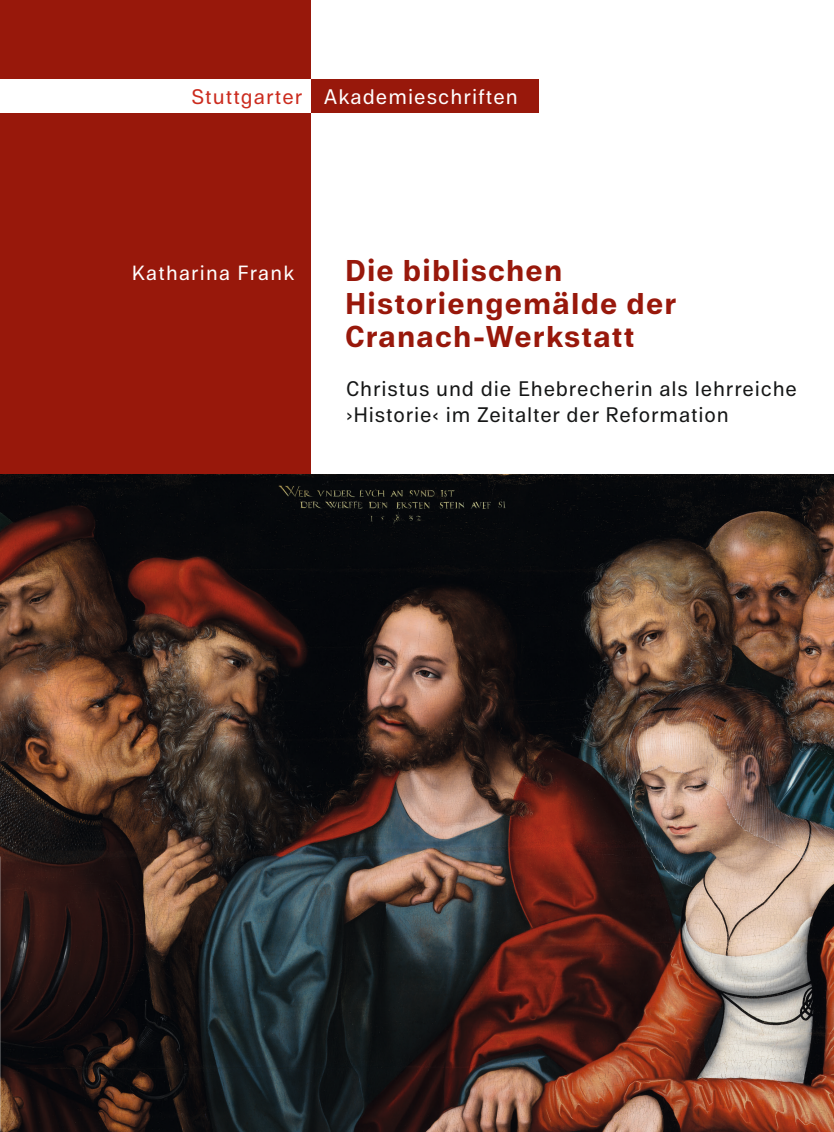
<style>
.page{position:relative;width:834px;height:1132px;background:#fff}
.page>*{position:absolute;margin:0;border:0;box-sizing:border-box;transform-origin:0 0}
.t1{font:700 30px/33px "ABK Stuttgart";letter-spacing:.04em;color:#98180b}
.t2{font:21px/25.5px "ABK Stuttgart";letter-spacing:.04em;color:#151616}
.t3{font:21px "ABK Stuttgart";letter-spacing:.05em;color:#fff}
.t4{font:20.55px "ABK Stuttgart";letter-spacing:.06em;color:#fff}
.s1{color:#cb2b1e}
</style>
<div class="page">
<div style="left:0;top:0;width:310px;height:1131px;background:#98180b"></div>
<img style="left:0;top:474px;width:833px;height:657px">
<div style="left:0;top:79px;width:310px;height:34px;background:#fff"></div>
<div style="left:311px;top:79px;width:227px;height:34px;background:#98180b"></div>
<p class="t3" style="left:191px;top:82px;width:328px"><span class="s1">Stuttgarter</span> Akademieschriften</p>
<p class="t4" style="left:132px;top:259px;width:164px">Katharina Frank</p>
<h1 class="t1" style="left:345px;top:254px;width:333px">Die biblischen<br>Historiengemälde der<br>Cranach-Werkstatt</h1>
<p class="t2" style="left:346px;top:376px;width:452px">Christus und die Ehebrecherin als lehrreiche ›Historie‹ im Zeitalter der Reformation</p>
</div>
